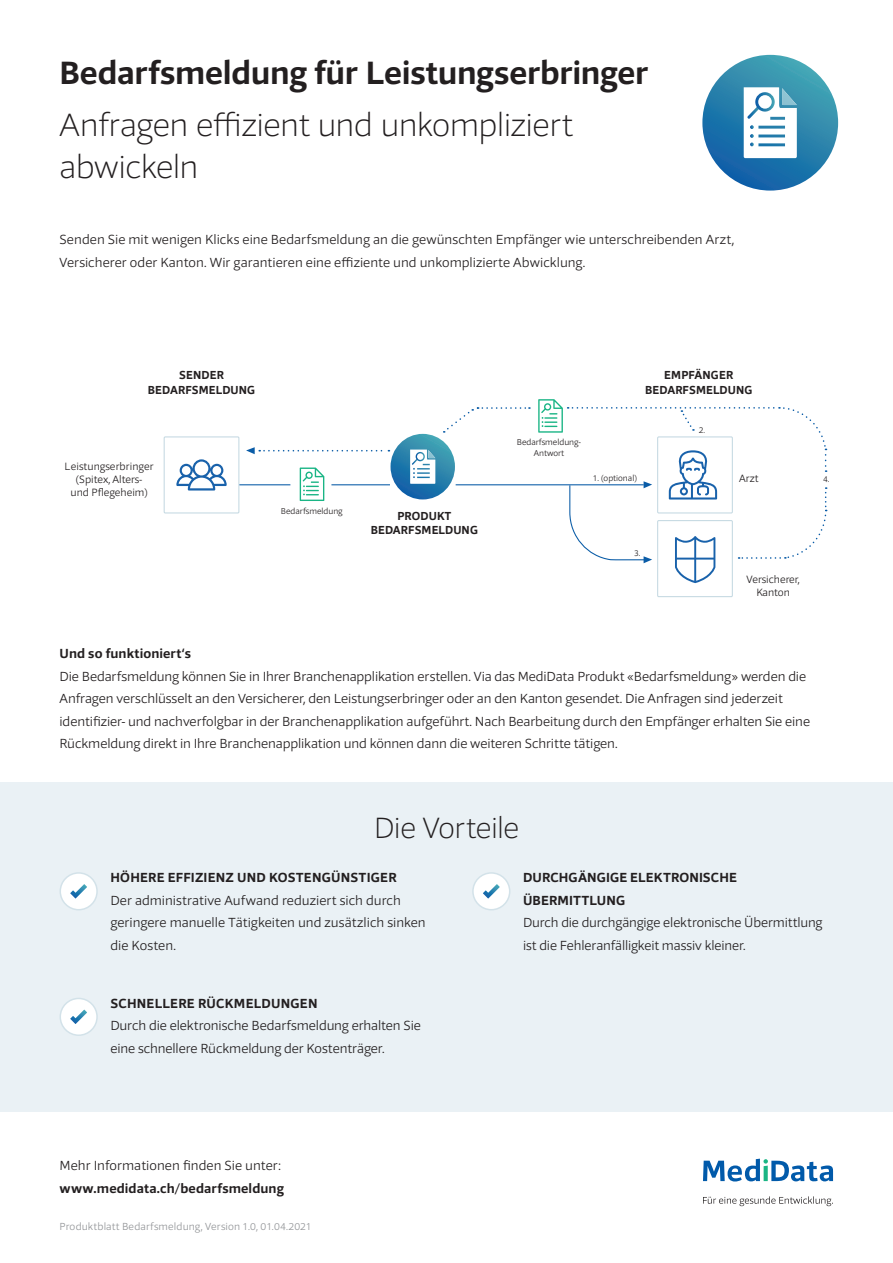
<style>
.page{position:relative;width:893px;height:1263px;background:#fff}
.page>*{position:absolute;margin:0;border:0;box-sizing:border-box;transform-origin:0 0}
.t1{font:200 33px/41.5px "Foro Sans";letter-spacing:-.015em;color:#231f20}
.t2{font:700 33px "Foro Sans";letter-spacing:-.005em;color:#231f20}
.style_untertitel{font:200 30px "Foro Sans";letter-spacing:-.015em;color:#231f20}
.style_vorteil_titel{font:300 13.5px/22.5px "Foro Sans";letter-spacing:-.005em;color:#231f20}
.style_laufttext_klei{font:300 13.5px/22.5px "Foro Sans";letter-spacing:-.005em;color:#231f20}
.style_vorteil_titel-2{font:700 13.5px "Foro Sans";letter-spacing:.01em;color:#231f20}
.style_laufttext_klei-2{font:700 13.5px "Foro Sans";letter-spacing:.01em;color:#231f20}
.t3{font:700 11.85px/14.2px "Foro Sans";letter-spacing:.01em;color:#231f20;text-align:center}
.t4{font:300 10.8px/13px "Foro Sans";color:#231f20;text-align:center}
.style_laufttext_klei-3{font:300 10.5px "Foro Sans";letter-spacing:.015em;color:#939598}
.t5{font:300 8.7px/10.4px "Foro Sans";color:#231f20;text-align:center}
</style>
<div class="page">
<svg style="left:163px;top:436px;width:570px;height:162px"></svg>
<svg style="left:176px;top:459px;width:51px;height:31px"></svg>
<hr style="left:239px;top:484px;width:51px;height:1px;background:#0a5ca7">
<hr style="left:456px;top:484px;width:188px;height:1px;background:#0a5ca7">
<svg style="left:246px;top:407px;width:284px;height:94px"></svg>
<div style="left:305px;top:472px;width:8px;height:7px;border:1px solid #1ab585;border-radius:50%"></div>
<svg style="left:538px;top:399px;width:289px;height:184px"></svg>
<svg style="left:702px;top:55px;width:136px;height:136px"></svg>
<svg style="left:703px;top:1158px;width:130px;height:23px"></svg>
<svg style="left:703px;top:1196px;width:130px;height:10px"></svg>
<div style="left:0;top:782px;width:893px;height:329px;background:#eaf1f5"></div>
<div style="left:60px;top:998px;width:37px;height:37px;background:#fff;border-radius:50%"></div>
<div style="left:60px;top:998px;width:38px;height:38px;border:2px solid #d3e2e9;border-radius:50%"></div>
<svg style="left:70px;top:1010px;width:17px;height:14px"></svg>
<div style="left:60px;top:873px;width:37px;height:37px;background:#fff;border-radius:50%"></div>
<div style="left:60px;top:872px;width:38px;height:38px;border:2px solid #d3e2e9;border-radius:50%"></div>
<svg style="left:70px;top:884px;width:17px;height:14px"></svg>
<div style="left:473px;top:873px;width:37px;height:37px;background:#fff;border-radius:50%"></div>
<div style="left:472px;top:872px;width:38px;height:38px;border:2px solid #d3e2e9;border-radius:50%"></div>
<svg style="left:483px;top:884px;width:17px;height:14px"></svg>
<p class="t2" style="left:60px;top:51px;width:590px">Bedarfsmeldung für Leistungserbringer</p>
<p class="t1" style="left:60px;top:104px;width:515px">Anfragen effizient und unkompliziert abwickeln</p>
<p class="style_vorteil_titel" style="left:60px;top:228px;width:676px">Senden Sie mit wenigen Klicks eine Bedarfsmeldung an die gewünschten Empfänger wie unterschreibenden Arzt,</p>
<p class="style_vorteil_titel" style="left:60px;top:251px;width:527px">Versicherer oder Kanton. Wir garantieren eine effiziente und unkomplizierte Abwicklung.</p>
<p class="t3" style="left:148px;top:368px;width:109px">SENDER<br>BEDARFSMELDUNG</p>
<p class="t4" style="left:65px;top:460px;width:91px">Leistungserbringer (Spitex, Alters-<br>und Pflegeheim)</p>
<p class="t5" style="left:281px;top:506px;width:63px">Bedarfsmeldung</p>
<p class="t3" style="left:371px;top:509px;width:109px">PRODUKT<br>BEDARFSMELDUNG</p>
<p class="t3" style="left:645px;top:368px;width:109px">EMPFÄNGER<br>BEDARFSMELDUNG</p>
<p class="t5" style="left:517px;top:437px;width:66px">Bedarfsmeldung-<br>Antwort</p>
<p class="t5" style="left:593px;top:472px;width:46px">1. (optional)</p>
<p class="t5" style="left:699px;top:425px;width:8px">2.</p>
<p class="t4" style="left:739px;top:472px;width:21px">Arzt</p>
<p class="t5" style="left:823px;top:473px;width:8px">4.</p>
<p class="t5" style="left:634px;top:547px;width:8px">3.</p>
<p class="t4" style="left:746px;top:573px;width:55px">Versicherer,<br>Kanton</p>
<p class="style_vorteil_titel-2" style="left:60px;top:645px;width:133px">Und so funktioniert‘s</p>
<p class="style_vorteil_titel" style="left:60px;top:665px;width:748px">Die Bedarfsmeldung können Sie in Ihrer Branchenapplikation erstellen. Via das MediData Produkt «Bedarfsmeldung» werden die<br>Anfragen verschlüsselt an den Versicherer, den Leistungserbringer oder an den Kanton gesendet. Die Anfragen sind jederzeit</p>
<p class="style_vorteil_titel" style="left:60px;top:710px;width:752px">identifizier- und nachverfolgbar in der Branchenapplikation aufgeführt. Nach Bearbeitung durch den Empfänger erhalten Sie eine<br>Rückmeldung direkt in Ihre Branchenapplikation und können dann die weiteren Schritte tätigen.</p>
<p class="style_untertitel" style="left:374px;top:809px;width:147px">Die Vorteile</p>
<p class="style_vorteil_titel-2" style="left:110px;top:869px;width:288px">HÖHERE EFFIZIENZ UND KOSTENGÜNSTIGER</p>
<p class="style_vorteil_titel" style="left:110px;top:889px;width:317px">Der administrative Aufwand reduziert sich durch geringere manuelle Tätigkeiten und zusätzlich sinken die Kosten.</p>
<p class="style_vorteil_titel-2" style="left:110px;top:994px;width:209px">SCHNELLERE RÜCKMELDUNGEN</p>
<p class="style_laufttext_klei" style="left:110px;top:1014px;width:312px">Durch die elektronische Bedarfsmeldung erhalten Sie eine schnellere Rückmeldung der Kostenträger.</p>
<p class="style_laufttext_klei" style="left:60px;top:1154px;width:223px">Mehr Informationen finden Sie unter:</p>
<p class="style_laufttext_klei-2" style="left:60px;top:1179px;width:226px">www.medidata.ch/bedarfsmeldung</p>
<p class="style_laufttext_klei-3" style="left:60px;top:1220px;width:254px">Produktblatt Bedarfsmeldung, Version 1.0, 01.04.2021</p>
<p class="style_vorteil_titel-2" style="left:523px;top:869px;width:215px">DURCHGÄNGIGE ELEKTRONISCHE</p>
<p class="style_vorteil_titel-2" style="left:523px;top:891px;width:104px">ÜBERMITTLUNG</p>
<p class="style_laufttext_klei" style="left:523px;top:911px;width:301px">Durch die durchgängige elektronische Übermittlung ist die Fehleranfälligkeit massiv kleiner.</p>
</div>
